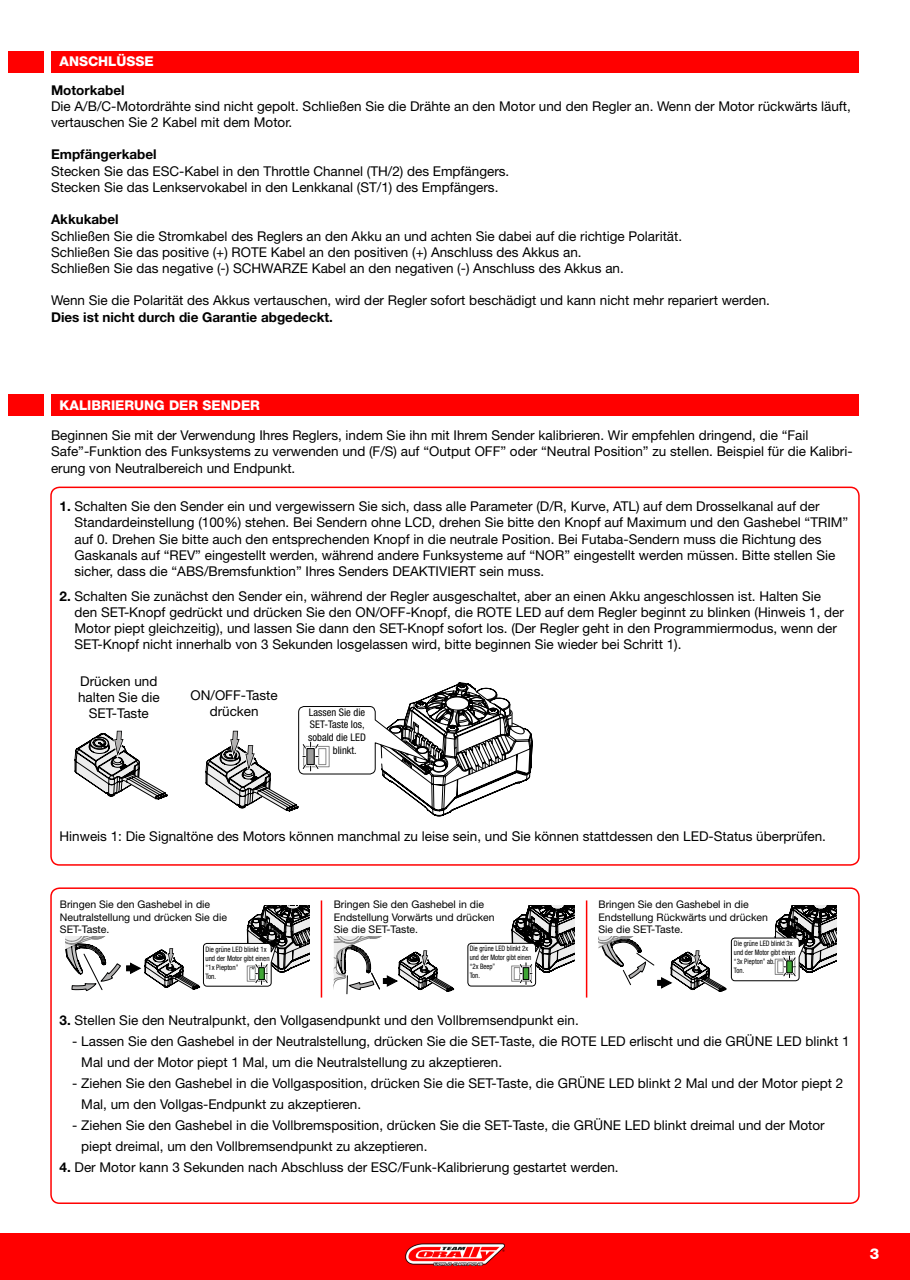
<style>
.page{position:relative;width:910px;height:1280px;background:#fff}
.page>*{position:absolute;margin:0;border:0;box-sizing:border-box;transform-origin:0 0}
.t1{font:800 15px "Helvetica Neue LT Std";color:#fff}
.t2{font:13.5px/16.2px "Helvetica Neue LT Std";color:#000}
.t3{font:700 13.5px "Helvetica Neue LT Std";color:#000}
.t4{font:800 13.5px "Helvetica Neue LT Std";color:#fff}
.t5{font:10.5px/12.6px "Helvetica Neue LT Std";color:#000}
.t6{font:condensed 10.5px "Helvetica Neue LT Std";color:#000}
.t7{font:condensed 7.5px/9px "Helvetica Neue LT Std";color:#000;scale:.9 1}
.t8{font:condensed 7.5px/9px "Helvetica Neue LT Std";color:#000;scale:.94 1}
.s1{font-weight:700}
</style>
<div class="page">
<div style="left:0;top:1234px;width:9px;height:46px;background:#f00"></div>
<div style="left:9px;top:1234px;width:901px;height:46px;background:#f00"></div>
<img style="left:405px;top:1243px;width:100px;height:23px">
<svg style="left:598px;top:905px;width:239px;height:87px"></svg>
<div style="left:787px;top:961px;width:5px;height:12px;background:#3fa535"></div>
<div style="left:786px;top:960px;width:7px;height:13px;border:1px solid #000"></div>
<hr style="left:321px;top:900px;width:1px;height:97px;background:#f00">
<hr style="left:586px;top:900px;width:1px;height:97px;background:#f00">
<svg style="left:65px;top:905px;width:245px;height:87px"></svg>
<div style="left:259px;top:968px;width:5px;height:11px;background:#3fa535"></div>
<div style="left:258px;top:967px;width:7px;height:13px;border:1px solid #000"></div>
<svg style="left:334px;top:936px;width:120px;height:59px"></svg>
<svg style="left:75px;top:730px;width:93px;height:70px"></svg>
<svg style="left:206px;top:682px;width:327px;height:134px"></svg>
<div style="left:50px;top:487px;width:810px;height:379px;border:2px solid #f00;border-radius:9px"></div>
<div style="left:50px;top:887px;width:810px;height:317px;border:2px solid #f00;border-radius:9px"></div>
<svg style="left:467px;top:905px;width:107px;height:82px"></svg>
<div style="left:51px;top:51px;width:808px;height:21px;background:#f00"></div>
<div style="left:51px;top:395px;width:808px;height:21px;background:#f00"></div>
<div style="left:9px;top:51px;width:35px;height:21px;background:#f00"></div>
<div style="left:9px;top:395px;width:35px;height:21px;background:#f00"></div>
<div style="left:60px;top:900px;width:174px;height:36px;background:#fff"></div>
<div style="left:334px;top:900px;width:176px;height:36px;background:#fff"></div>
<div style="left:598px;top:900px;width:177px;height:36px;background:#fff"></div>
<p class="t4" style="left:60px;top:54px;width:96px">ANSCHLÜSSE</p>
<p class="t3" style="left:51px;top:82px;width:75px">Motorkabel</p>
<p class="t2" style="left:51px;top:98px;width:801px">Die A/B/C-Motordrähte sind nicht gepolt. Schließen Sie die Drähte an den Motor und den Regler an. Wenn der Motor rückwärts läuft, vertauschen Sie 2 Kabel mit dem Motor.</p>
<p class="t3" style="left:51px;top:146px;width:107px">Empfängerkabel</p>
<p class="t2" style="left:51px;top:163px;width:460px">Stecken Sie das ESC-Kabel in den Throttle Channel (TH/2) des Empfängers.<br>Stecken Sie das Lenkservokabel in den Lenkkanal (ST/1) des Empfängers.</p>
<p class="t3" style="left:51px;top:211px;width:69px">Akkukabel</p>
<p class="t2" style="left:51px;top:227px;width:633px">Schließen Sie die Stromkabel des Reglers an den Akku an und achten Sie dabei auf die richtige Polarität.<br>Schließen Sie das positive (+) ROTE Kabel an den positiven (+) Anschluss des Akkus an.<br>Schließen Sie das negative (-) SCHWARZE Kabel an den negativen (-) Anschluss des Akkus an.</p>
<p class="t2" style="left:51px;top:292px;width:720px">Wenn Sie die Polarität des Akkus vertauschen, wird der Regler sofort beschädigt und kann nicht mehr repariert werden.</p>
<p class="t3" style="left:51px;top:308px;width:283px">Dies ist nicht durch die Garantie abgedeckt.</p>
<p class="t4" style="left:60px;top:397px;width:202px">KALIBRIERUNG DER SENDER</p>
<p class="t2" style="left:51px;top:427px;width:803px">Beginnen Sie mit der Verwendung Ihres Reglers, indem Sie ihn mit Ihrem Sender kalibrieren. Wir empfehlen dringend, die “Fail<br>Safe”-Funktion des Funksystems zu verwenden und (F/S) auf “Output OFF” oder “Neutral Position” zu stellen. Beispiel für die Kalibri&shy;erung von Neutralbereich und Endpunkt.</p>
<p class="t2" style="left:75px;top:498px;width:775px;text-indent:-15px"><span class="s1">1.</span> Schalten Sie den Sender ein und vergewissern Sie sich, dass alle Parameter (D/R, Kurve, ATL) auf dem Drosselkanal auf der Standardeinstellung (100%) stehen. Bei Sendern ohne LCD, drehen Sie bitte den Knopf auf Maximum und den Gashebel “TRIM” auf 0. Drehen Sie bitte auch den entsprechenden Knopf in die neutrale Position. Bei Futaba-Sendern muss die Richtung des Gaskanals auf “REV” eingestellt werden, während andere Funksysteme auf “NOR” eingestellt werden müssen. Bitte stellen Sie sicher, dass die “ABS/Bremsfunktion” Ihres Senders DEAKTIVIERT sein muss.</p>
<p class="t2" style="left:75px;top:587px;width:771px;text-indent:-15px"><span class="s1">2.</span> Schalten Sie zunächst den Sender ein, während der Regler ausgeschaltet, aber an einen Akku angeschlossen ist. Halten Sie den SET-Knopf gedrückt und drücken Sie den ON/OFF-Knopf, die ROTE LED auf dem Regler beginnt zu blinken (Hinweis 1, der Motor piept gleichzeitig), und lassen Sie dann den SET-Knopf sofort los. (Der Regler geht in den Programmiermodus, wenn der SET-Knopf nicht innerhalb von 3 Sekunden losgelassen wird, bitte beginnen Sie wieder bei Schritt 1).</p>
<p class="t2" style="left:78px;top:673px;width:83px;text-align:center">Drücken und halten Sie die<br>SET-Taste</p>
<p class="t2" style="left:191px;top:687px;width:89px;text-align:center">ON/OFF-Taste drücken</p>
<p class="t6" style="left:309px;top:706px;width:58px">Lassen Sie die</p>
<p class="t6" style="left:310px;top:718px;width:56px">SET-Taste los,</p>
<p class="t6" style="left:308px;top:731px;width:59px">sobald die LED</p>
<p class="t6" style="left:333px;top:744px;width:25px">blinkt.</p>
<p class="t2" style="left:60px;top:827px;width:768px">Hinweis 1: Die Signaltöne des Motors können manchmal zu leise sein, und Sie können stattdessen den LED-Status überprüfen.</p>
<p class="t5" style="left:60px;top:898px;width:169px">Bringen Sie den Gashebel in die<br>Neutralstellung und drücken Sie die<br>SET-Taste.</p>
<p class="t5" style="left:334px;top:898px;width:162px">Bringen Sie den Gashebel in die<br>Endstellung Vorwärts und drücken<br>Sie die SET-Taste.</p>
<p class="t5" style="left:598px;top:898px;width:171px">Bringen Sie den Gashebel in die<br>Endstellung Rückwärts und drücken<br>Sie die SET-Taste.</p>
<p class="t8" style="left:205px;top:945px;width:70px">Die grüne LED blinkt 1x und der Motor gibt einen “1x Piepton”<br>Ton.</p>
<p class="t7" style="left:734px;top:939px;width:70px">Die grüne LED blinkt 3x und der Motor gibt einen “3x Piepton” ab.<br>Ton.</p>
<p class="t7" style="left:470px;top:944px;width:70px">Die grüne LED blinkt 2x und der Motor gibt einen “2x Beep”<br>Ton.</p>
<p class="t2" style="left:60px;top:1011px;width:521px"><span class="s1">3.</span> Stellen Sie den Neutralpunkt, den Vollgasendpunkt und den Vollbremsendpunkt ein.</p>
<p class="t2" style="left:81px;top:1030px;width:770px;line-height:21px;text-indent:-9px">- Lassen Sie den Gashebel in der Neutralstellung, drücken Sie die SET-Taste, die ROTE LED erlischt und die GRÜNE LED blinkt 1<br>Mal und der Motor piept 1 Mal, um die Neutralstellung zu akzeptieren.</p>
<p class="t2" style="left:81px;top:1072px;width:763px;line-height:21px;text-indent:-9px">- Ziehen Sie den Gashebel in die Vollgasposition, drücken Sie die SET-Taste, die GRÜNE LED blinkt 2 Mal und der Motor piept 2<br>Mal, um den Vollgas-Endpunkt zu akzeptieren.</p>
<p class="t2" style="left:81px;top:1114px;width:745px;line-height:21px;text-indent:-9px">- Ziehen Sie den Gashebel in die Vollbremsposition, drücken Sie die SET-Taste, die GRÜNE LED blinkt dreimal und der Motor piept dreimal, um den Vollbremsendpunkt zu akzeptieren.</p>
<p class="t2" style="left:60px;top:1158px;width:561px"><span class="s1">4.</span> Der Motor kann 3 Sekunden nach Abschluss der ESC/Funk-Kalibrierung gestartet werden.</p>
<p class="t1" style="left:870px;top:1244px;width:11px">3</p>
</div>
